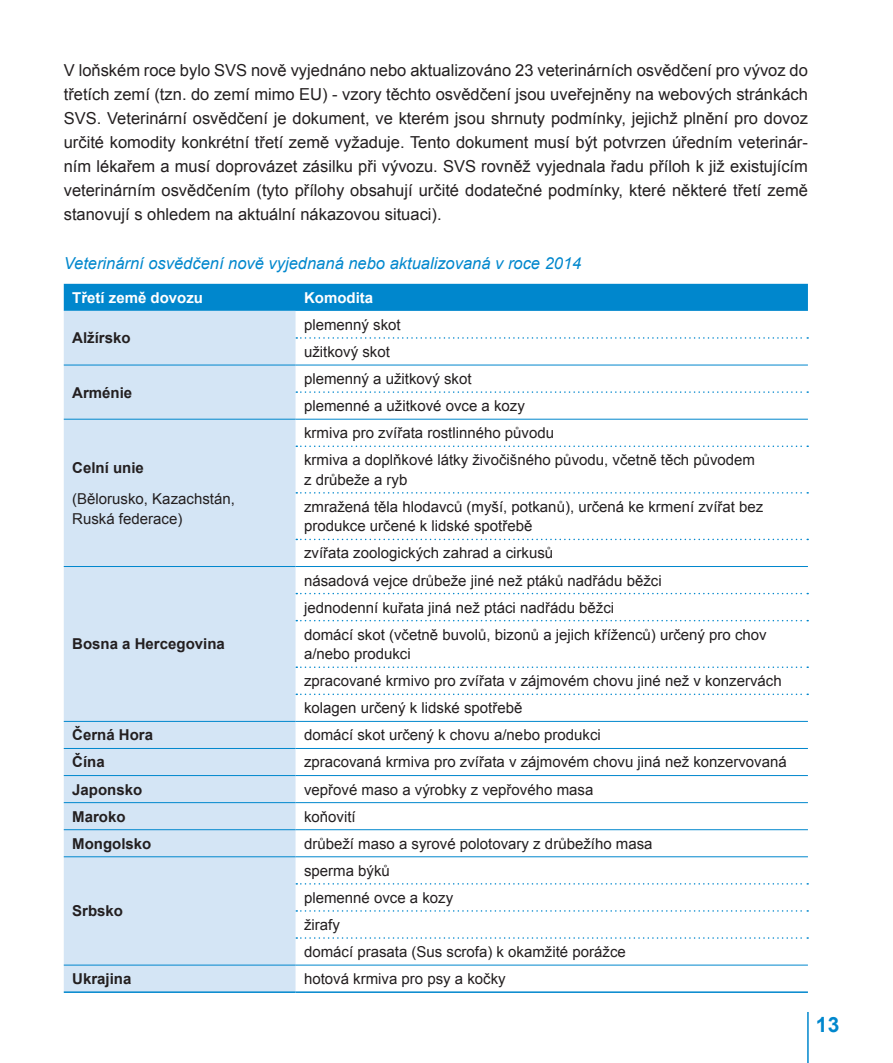
<style>
.page{position:relative;width:893px;height:1063px;background:#fff}
.page>*{position:absolute;margin:0;border:0;box-sizing:border-box;transform-origin:0 0}
.t1{font:700 21px "Arial";color:#0087cd}
.Styl_odstavce1{font:16.5px/24px "Arial";color:#231f20;text-align:justify}
.nadpis_něčeho{font:italic 16.5px "Arial";color:#0087cd}
.t2{font:15px/19.5px "Arial";color:#231f20}
.t3{font:700 15px "Arial";color:#231f20}
.t4{font:700 15px "Arial";color:#fff}
</style>
<div class="page">
<hr style="left:807px;top:1012px;width:2px;height:51px;background:#0087cd">
<div style="left:64px;top:284px;width:744px;height:27px;background:#0087cd"></div>
<div style="left:64px;top:311px;width:232px;height:680px;background:#d4e5f5"></div>
<hr style="left:64px;top:365px;width:232px;height:1px;background:#0087cd">
<hr style="left:296px;top:365px;width:512px;height:1px;background:#0087cd">
<hr style="left:64px;top:419px;width:232px;height:1px;background:#0087cd">
<hr style="left:296px;top:419px;width:512px;height:1px;background:#0087cd">
<hr style="left:64px;top:566px;width:232px;height:1px;background:#0087cd">
<hr style="left:296px;top:566px;width:512px;height:1px;background:#0087cd">
<hr style="left:64px;top:721px;width:232px;height:1px;background:#0087cd">
<hr style="left:296px;top:721px;width:512px;height:1px;background:#0087cd">
<hr style="left:64px;top:748px;width:232px;height:1px;background:#0087cd">
<hr style="left:296px;top:748px;width:512px;height:1px;background:#0087cd">
<hr style="left:64px;top:775px;width:232px;height:1px;background:#0087cd">
<hr style="left:296px;top:775px;width:512px;height:1px;background:#0087cd">
<hr style="left:64px;top:802px;width:232px;height:1px;background:#0087cd">
<hr style="left:296px;top:802px;width:512px;height:1px;background:#0087cd">
<hr style="left:64px;top:829px;width:232px;height:1px;background:#0087cd">
<hr style="left:296px;top:829px;width:512px;height:1px;background:#0087cd">
<hr style="left:64px;top:856px;width:232px;height:1px;background:#0087cd">
<hr style="left:296px;top:856px;width:512px;height:1px;background:#0087cd">
<hr style="left:64px;top:965px;width:232px;height:1px;background:#0087cd">
<hr style="left:296px;top:965px;width:512px;height:1px;background:#0087cd">
<hr style="left:64px;top:991px;width:232px;height:2px;background:#0087cd">
<hr style="left:296px;top:991px;width:512px;height:2px;background:#0087cd">
<svg style="left:296px;top:337px;width:512px;height:2px"></svg>
<svg style="left:296px;top:391px;width:512px;height:2px"></svg>
<svg style="left:296px;top:446px;width:512px;height:1px"></svg>
<svg style="left:296px;top:492px;width:512px;height:2px"></svg>
<svg style="left:296px;top:539px;width:512px;height:1px"></svg>
<svg style="left:296px;top:593px;width:512px;height:1px"></svg>
<svg style="left:296px;top:620px;width:512px;height:1px"></svg>
<svg style="left:296px;top:666px;width:512px;height:2px"></svg>
<svg style="left:296px;top:694px;width:512px;height:1px"></svg>
<svg style="left:296px;top:883px;width:512px;height:2px"></svg>
<svg style="left:296px;top:910px;width:512px;height:2px"></svg>
<svg style="left:296px;top:937px;width:512px;height:2px"></svg>
<p class="Styl_odstavce1" style="left:64px;top:58px;width:746px">V loňském roce bylo SVS nově vyjednáno nebo aktualizováno 23 veterinárních osvědčení pro vývoz do třetích zemí (tzn. do zemí mimo EU) - vzory těchto osvědčení jsou uveřejněny na webových stránkách SVS. Veterinární osvědčení je dokument, ve kterém jsou shrnuty podmínky, jejichž plnění pro dovoz určité komodity konkrétní třetí země vyžaduje. Tento dokument musí být potvrzen úředním veterinár&shy;ním lékařem a musí doprovázet zásilku při vývozu. SVS rovněž vyjednala řadu příloh k již existujícím veterinárním osvědčením (tyto přílohy obsahují určité dodatečné podmínky, které některé třetí země stanovují s ohledem na aktuální nákazovou situaci).</p>
<p class="nadpis_něčeho" style="left:64px;top:253px;width:519px">Veterinární osvědčení nově vyjednaná nebo aktualizovaná v roce 2014</p>
<p class="t4" style="left:72px;top:288px;width:132px">Třetí země dovozu</p>
<p class="t4" style="left:304px;top:288px;width:71px">Komodita</p>
<p class="t3" style="left:72px;top:328px;width:60px">Alžírsko</p>
<p class="t2" style="left:304px;top:315px;width:98px">plemenný skot</p>
<p class="t2" style="left:304px;top:342px;width:87px">užitkový skot</p>
<p class="t3" style="left:72px;top:382px;width:62px">Arménie</p>
<p class="t3" style="left:72px;top:458px;width:73px">Celní unie</p>
<p class="t2" style="left:72px;top:489px;width:164px">(Bělorusko, Kazachstán,<br>Ruská federace)</p>
<p class="t3" style="left:72px;top:634px;width:154px">Bosna a Hercegovina</p>
<p class="t2" style="left:304px;top:369px;width:169px">plemenný a užitkový skot</p>
<p class="t2" style="left:304px;top:396px;width:222px">plemenné a užitkové ovce a kozy</p>
<p class="t2" style="left:304px;top:423px;width:252px">krmiva pro zvířata rostlinného původu</p>
<p class="t2" style="left:304px;top:450px;width:453px">krmiva a doplňkové látky živočišného původu, včetně těch původem z drůbeže a ryb</p>
<p class="t2" style="left:304px;top:497px;width:461px">zmražená těla hlodavců (myší, potkanů), určená ke krmení zvířat bez produkce určené k lidské spotřebě</p>
<p class="t2" style="left:304px;top:544px;width:251px">zvířata zoologických zahrad a cirkusů</p>
<p class="t2" style="left:304px;top:571px;width:359px">násadová vejce drůbeže jiné než ptáků nadřádu běžci</p>
<p class="t2" style="left:304px;top:598px;width:312px">jednodenní kuřata jiná než ptáci nadřádu běžci</p>
<p class="t2" style="left:304px;top:625px;width:464px">domácí skot (včetně buvolů, bizonů a jejich kříženců) určený pro chov a/nebo produkci</p>
<p class="t2" style="left:304px;top:671px;width:479px">zpracované krmivo pro zvířata v zájmovém chovu jiné než v konzervách</p>
<p class="t2" style="left:304px;top:698px;width:220px">kolagen určený k lidské spotřebě</p>
<p class="t3" style="left:72px;top:725px;width:82px">Černá Hora</p>
<p class="t2" style="left:304px;top:726px;width:298px">domácí skot určený k chovu a/nebo produkci</p>
<p class="t3" style="left:72px;top:752px;width:34px">Čína</p>
<p class="t2" style="left:304px;top:753px;width:484px">zpracovaná krmiva pro zvířata v zájmovém chovu jiná než konzervovaná</p>
<p class="t3" style="left:72px;top:779px;width:72px">Japonsko</p>
<p class="t2" style="left:304px;top:780px;width:291px">vepřové maso a výrobky z vepřového masa</p>
<p class="t3" style="left:72px;top:806px;width:55px">Maroko</p>
<p class="t2" style="left:304px;top:807px;width:53px">koňovití</p>
<p class="t3" style="left:72px;top:834px;width:81px">Mongolsko</p>
<p class="t2" style="left:304px;top:834px;width:350px">drůbeží maso a syrové polotovary z drůbežího masa</p>
<p class="t3" style="left:72px;top:901px;width:52px">Srbsko</p>
<p class="t2" style="left:304px;top:861px;width:87px">sperma býků</p>
<p class="t2" style="left:304px;top:888px;width:151px">plemenné ovce a kozy</p>
<p class="t2" style="left:304px;top:915px;width:37px">žirafy</p>
<p class="t2" style="left:304px;top:942px;width:323px">domácí prasata (Sus scrofa) k okamžité porážce</p>
<p class="t3" style="left:72px;top:969px;width:61px">Ukrajina</p>
<p class="t2" style="left:304px;top:969px;width:203px">hotová krmiva pro psy a kočky</p>
<h1 class="t1" style="left:816px;top:1010px;width:25px">13</h1>
</div>
